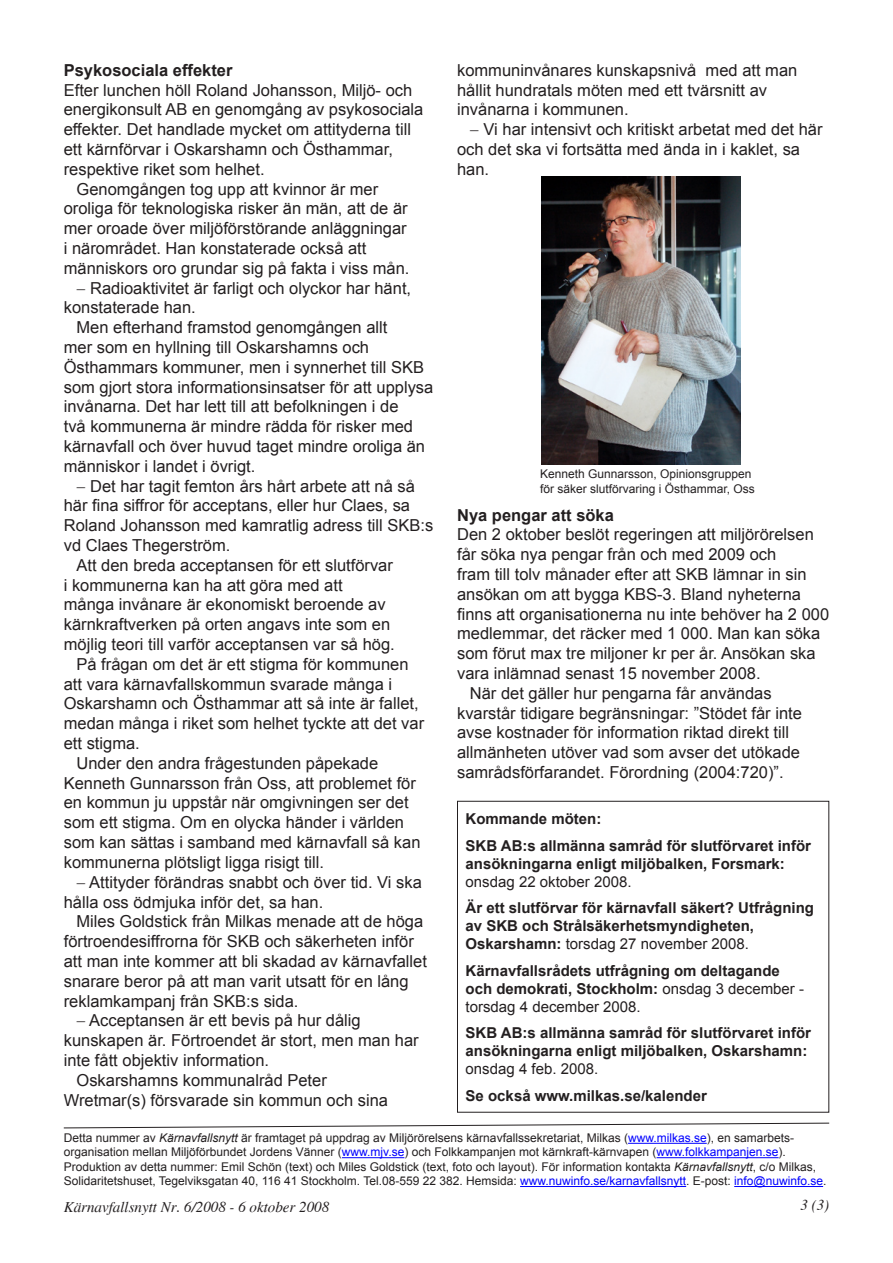
<style>
.page{position:relative;width:893px;height:1263px;background:#fff}
.page>*{position:absolute;margin:0;border:0;box-sizing:border-box;transform-origin:0 0}
._2_nr6{font:16.5px/19.8px "Arial";color:#231f20}
._1rakt{font:16.5px/19.8px "Arial";color:#231f20}
._1rakt-2{font:700 16.5px "Arial";color:#231f20}
.FirstBody{font:700 15px/18px "Arial";color:#231f20}
.t1{font:italic 15px "Times";color:#231f20}
.PhotoCaption{font:12px/14.4px "Arial";color:#231f20}
.s1{font-weight:400}
.s2{font-style:italic}
.s3{color:#00f}
</style>
<div class="page">
<div style="left:457px;top:801px;width:372px;height:311px;border:1px solid #231f20"></div>
<hr style="left:628px;top:1143px;width:79px;height:1px;background:#00f">
<hr style="left:342px;top:1157px;width:62px;height:1px;background:#00f">
<hr style="left:656px;top:1157px;width:123px;height:1px;background:#00f">
<hr style="left:520px;top:1186px;width:166px;height:1px;background:#00f">
<hr style="left:734px;top:1186px;width:89px;height:1px;background:#00f">
<svg style="left:63px;top:1122px;width:767px;height:7px"></svg>
<img style="left:541px;top:176px;width:199px;height:288px">
<p class="_1rakt-2" style="left:64px;top:59px;width:170px">Psykosociala effekter</p>
<p class="_1rakt" style="left:64px;top:80px;width:361px">Efter lunchen höll Roland Johansson, Miljö- och energikonsult AB en genomgång av psykosociala effekter. Det handlade mycket om attityderna till ett kärnförvar i Oskarshamn och Östhammar, respektive riket som helhet.</p>
<p class="_2_nr6" style="left:64px;top:179px;width:347px;text-indent:13px">Genomgången tog upp att kvinnor är mer oroliga för teknologiska risker än män, att de är mer oroade över miljöförstörande anläggningar i närområdet. Han konstaterade också att människors oro grundar sig på fakta i viss mån.</p>
<p class="_2_nr6" style="left:64px;top:278px;width:349px;text-indent:13px">− Radioaktivitet är farligt och olyckor har hänt, konstaterade han.</p>
<p class="_2_nr6" style="left:64px;top:318px;width:371px;text-indent:13px">Men efterhand framstod genomgången allt<br>mer som en hyllning till Oskarshamns och Östhammars kommuner, men i synnerhet till SKB som gjort stora informationsinsatser för att upplysa invånarna. Det har lett till att befolkningen i de<br>två kommunerna är mindre rädda för risker med kärnavfall och över huvud taget mindre oroliga än människor i landet i övrigt.</p>
<p class="_2_nr6" style="left:64px;top:476px;width:371px;text-indent:13px">− Det har tagit femton års hårt arbete att nå så här fina siffror för acceptans, eller hur Claes, sa Roland Johansson med kamratlig adress till SKB:s vd Claes Thegerström.</p>
<p class="_2_nr6" style="left:64px;top:555px;width:333px;text-indent:13px">Att den breda acceptansen för ett slutförvar i kommunerna kan ha att göra med att många invånare är ekonomiskt beroende av kärnkraftverken på orten angavs inte som en möjlig teori till varför acceptansen var så hög.</p>
<p class="_2_nr6" style="left:64px;top:654px;width:362px;text-indent:13px">På frågan om det är ett stigma för kommunen att vara kärnavfallskommun svarade många i Oskarshamn och Östhammar att så inte är fallet, medan många i riket som helhet tyckte att det var ett stigma.</p>
<p class="_2_nr6" style="left:64px;top:753px;width:358px;text-indent:13px">Under den andra frågestunden påpekade Kenneth Gunnarsson från Oss, att problemet för en kommun ju uppstår när omgivningen ser det som ett stigma. Om en olycka händer i världen som kan sättas i samband med kärnavfall så kan kommunerna plötsligt ligga risigt till.</p>
<p class="_2_nr6" style="left:64px;top:872px;width:360px;text-indent:13px">− Attityder förändras snabbt och över tid. Vi ska hålla oss ödmjuka inför det, sa han.</p>
<p class="_2_nr6" style="left:64px;top:912px;width:365px;text-indent:13px">Miles Goldstick från Milkas menade att de höga förtroendesiffrorna för SKB och säkerheten inför att man inte kommer att bli skadad av kärnavfallet snarare beror på att man varit utsatt för en lång reklamkampanj från SKB:s sida.</p>
<p class="_2_nr6" style="left:64px;top:1011px;width:356px;text-indent:13px">− Acceptansen är ett bevis på hur dålig kunskapen är. Förtroendet är stort, men man har inte fått objektiv information.</p>
<p class="_2_nr6" style="left:64px;top:1070px;width:326px;text-indent:13px">Oskarshamns kommunalråd Peter<br>Wretmar(s) försvarade sin kommun och sina</p>
<p class="_2_nr6" style="left:457px;top:60px;width:342px">kommuninvånares kunskapsnivå med att man hållit hundratals möten med ett tvärsnitt av invånarna i kommunen.</p>
<p class="_2_nr6" style="left:457px;top:120px;width:367px;text-indent:13px">− Vi har intensivt och kritiskt arbetat med det här och det ska vi fortsätta med ända in i kaklet, sa han.</p>
<p class="PhotoCaption" style="left:540px;top:467px;width:216px">Kenneth Gunnarsson, Opinionsgruppen för säker slutförvaring i Östhammar, Oss</p>
<p class="_1rakt-2" style="left:457px;top:504px;width:158px">Nya pengar att söka</p>
<p class="_1rakt" style="left:457px;top:525px;width:374px">Den 2 oktober beslöt regeringen att miljörörelsen får söka nya pengar från och med 2009 och<br>fram till tolv månader efter att SKB lämnar in sin ansökan om att bygga KBS-3. Bland nyheterna finns att organisationerna nu inte behöver ha 2 000 medlemmar, det räcker med 1 000. Man kan söka som förut max tre miljoner kr per år. Ansökan ska vara inlämnad senast 15 november 2008.</p>
<p class="_2_nr6" style="left:457px;top:683px;width:346px;text-indent:13px">När det gäller hur pengarna får användas kvarstår tidigare begränsningar: ”Stödet får inte avse kostnader för information riktad direkt till allmänheten utöver vad som avser det utökade samrådsförfarandet. Förordning (2004:720)”.</p>
<p class="FirstBody" style="left:466px;top:810px;width:137px">Kommande möten:</p>
<p class="FirstBody" style="left:466px;top:837px;width:347px">SKB AB:s allmänna samråd för slutförvaret inför ansökningarna enligt miljöbalken, Forsmark: <span class="s1">onsdag 22 oktober 2008.</span></p>
<p class="FirstBody" style="left:466px;top:899px;width:350px">Är ett slutförvar för kärnavfall säkert? Utfrågning av SKB och Strålsäkerhetsmyndigheten,<br>Oskarshamn: <span class="s1">torsdag 27 november 2008.</span></p>
<p class="FirstBody" style="left:466px;top:962px;width:340px">Kärnavfallsrådets utfrågning om deltagande och demokrati, Stockholm: <span class="s1">onsdag 3 december - torsdag 4 december 2008.</span></p>
<p class="FirstBody" style="left:466px;top:1024px;width:347px">SKB AB:s allmänna samråd för slutförvaret inför ansökningarna enligt miljöbalken, Oskarshamn: <span class="s1">onsdag 4 feb. 2008.</span></p>
<p class="FirstBody" style="left:466px;top:1087px;width:243px">Se också www.milkas.se/kalender</p>
<p class="PhotoCaption" style="left:64px;top:1131px;width:764px">Detta nummer av <span class="s2">Kärnavfallsnytt</span> är framtaget på uppdrag av Miljörörelsens kärnavfallssekretariat, Milkas (<span class="s3">www.milkas.se</span>), en samarbets&shy;organisation mellan Miljöförbundet Jordens Vänner (<span class="s3">www.mjv.se</span>) och Folkkampanjen mot kärnkraft-kärnvapen (<span class="s3">www.folkkampanjen.se</span>).<br>Produktion av detta nummer: Emil Schön (text) och Miles Goldstick (text, foto och layout). För information kontakta <span class="s2">Kärnavfallsnytt</span>, c/o Milkas, Solidaritetshuset, Tegelviksgatan 40, 116 41 Stockholm. Tel.08-559 22 382. Hemsida: <span class="s3">www.nuwinfo.se/karnavfallsnytt</span>. E-post: <span class="s3">info@nuwinfo.se</span>.</p>
<p class="t1" style="left:64px;top:1198px;width:267px">Kärnavfallsnytt Nr. 6/2008 - 6 oktober 2008</p>
<p class="t1" style="left:800px;top:1196px;width:30px">3 (3)</p>
</div>
